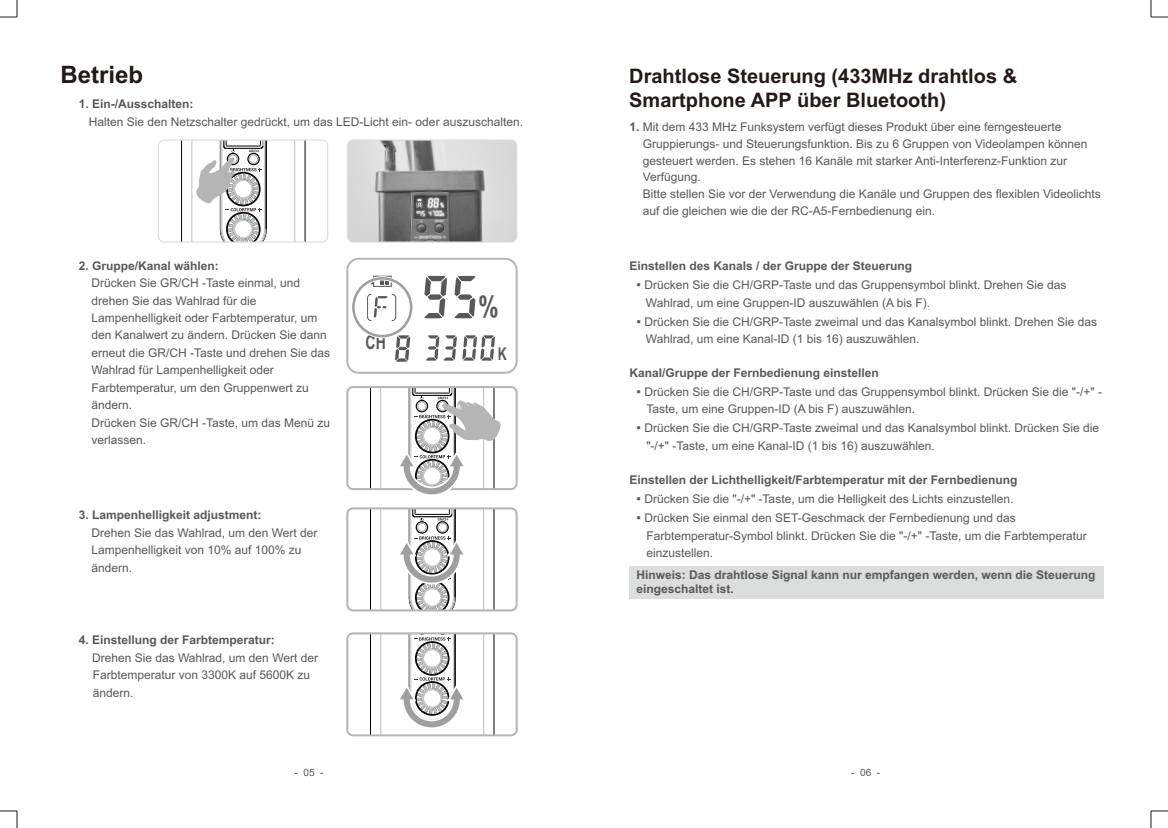
<style>
.page{position:relative;width:1168px;height:828px;background:#fff}
.page>*{position:absolute;margin:0;border:0;box-sizing:border-box;transform-origin:0 0}
.t1{font:700 29.8px "Arial";color:#595857;scale:.76 1}
.t2{font:700 24px "Arial";color:#231916}
.t3{font:700 20px/24.6px "Arial";color:#231916}
.t4{font:700 19.4px "Arial";color:#595857;scale:.73 1}
.t5{font:700 17.6px "Arial";color:#595857;scale:.71 1}
.t6{font:12px/17.4px "Arial";color:#595857}
.t7{font:700 12px/13.4px "Arial";color:#595857}
.t8{font:10px "Arial";color:#595857}
.s1{font-weight:700}
.s2{font-family:"Microsoft Ya Hei";font-weight:700}
</style>
<div class="page">
<hr style="left:370px;top:508px;width:1px;height:102px;background:#000">
<hr style="left:380px;top:508px;width:1px;height:102px;background:#c0c0c0">
<hr style="left:409px;top:508px;width:1px;height:89px;background:#c0c0c0">
<hr style="left:410px;top:508px;width:1px;height:89px;background:#c0c0c0">
<hr style="left:453px;top:508px;width:1px;height:89px;background:#c0c0c0">
<hr style="left:454px;top:508px;width:1px;height:89px;background:#c0c0c0">
<hr style="left:455px;top:508px;width:1px;height:89px;background:#000">
<hr style="left:483px;top:508px;width:1px;height:102px;background:#c0c0c0">
<hr style="left:494px;top:508px;width:1px;height:102px;background:#000">
<hr style="left:415px;top:516px;width:34px;height:1px;background:#000">
<hr style="left:416px;top:514px;width:33px;height:1px;background:#000">
<div style="left:416px;top:521px;width:12px;height:12px;border:1px solid #000;border-radius:50%"></div>
<div style="left:417px;top:522px;width:10px;height:10px;border:1px solid #c0c0c0;border-radius:50%"></div>
<div style="left:417px;top:523px;width:9px;height:9px;border:1px solid #c0c0c0;border-radius:50%"></div>
<div style="left:436px;top:521px;width:12px;height:12px;border:1px solid #c0c0c0;border-radius:50%"></div>
<div style="left:437px;top:521px;width:11px;height:12px;border:1px solid #000;border-radius:50%"></div>
<div style="left:438px;top:522px;width:9px;height:10px;border:1px solid #c0c0c0;border-radius:50%"></div>
<div style="left:438px;top:523px;width:9px;height:9px;border:1px solid #c0c0c0;border-radius:50%"></div>
<svg style="left:412px;top:510px;width:11px;height:11px"></svg>
<svg style="left:438px;top:510px;width:15px;height:11px"></svg>
<div style="left:346px;top:507px;width:172px;height:104px;border:2px solid #b5b5b6;border-radius:6px"></div>
<svg style="left:394px;top:536px;width:75px;height:75px"></svg>
<hr style="left:370px;top:633px;width:1px;height:102px;background:#000">
<hr style="left:380px;top:633px;width:1px;height:102px;background:#c0c0c0">
<hr style="left:483px;top:633px;width:1px;height:102px;background:#c0c0c0">
<hr style="left:494px;top:633px;width:1px;height:102px;background:#000">
<div style="left:346px;top:632px;width:172px;height:104px;border:2px solid #b5b5b6;border-radius:6px"></div>
<svg style="left:394px;top:633px;width:75px;height:95px"></svg>
<hr style="left:370px;top:387px;width:1px;height:102px;background:#000">
<hr style="left:380px;top:387px;width:1px;height:102px;background:#c0c0c0">
<div style="left:346px;top:386px;width:172px;height:104px;border:2px solid #b5b5b6;border-radius:6px"></div>
<svg style="left:371px;top:276px;width:21px;height:11px"></svg>
<svg style="left:395px;top:335px;width:15px;height:27px"></svg>
<svg style="left:454px;top:276px;width:22px;height:42px"></svg>
<svg style="left:424px;top:276px;width:23px;height:42px"></svg>
<svg style="left:367px;top:294px;width:29px;height:27px"></svg>
<svg style="left:426px;top:335px;width:69px;height:26px"></svg>
<div style="left:346px;top:258px;width:172px;height:116px;border:2px solid #b5b5b6;border-radius:11px"></div>
<svg style="left:394px;top:387px;width:107px;height:108px"></svg>
<div style="left:351px;top:276px;width:62px;height:62px;border:4px solid #fff;border-radius:50%"></div>
<div style="left:352px;top:277px;width:60px;height:60px;border:3px solid #9f9fa0;border-radius:50%"></div>
<hr style="left:181px;top:140px;width:1px;height:102px;background:#000">
<hr style="left:192px;top:140px;width:1px;height:102px;background:#c0c0c0">
<hr style="left:294px;top:140px;width:1px;height:102px;background:#c0c0c0">
<hr style="left:305px;top:140px;width:1px;height:102px;background:#000">
<div style="left:158px;top:139px;width:170px;height:104px;border:1px solid #dcdddd;border-radius:6px"></div>
<svg style="left:194px;top:140px;width:73px;height:103px"></svg>
<img style="left:347px;top:140px;width:170px;height:102px;border-radius:6px">
<div style="left:347px;top:139px;width:170px;height:104px;border:1px solid #dcdddd;border-radius:6px"></div>
<div style="left:629px;top:566px;width:474px;height:32px;background:#dcdddd"></div>
<svg style="left:0;top:0;width:18px;height:18px"></svg>
<svg style="left:0;top:810px;width:18px;height:18px"></svg>
<svg style="left:1151px;top:810px;width:17px;height:18px"></svg>
<svg style="left:1151px;top:0;width:17px;height:18px"></svg>
<h2 class="t2" style="left:61px;top:57px;width:84px">Betrieb</h2>
<p class="t7" style="left:79px;top:98px;width:116px">1. Ein-/Ausschalten:</p>
<p class="t6" style="left:89px;top:113px;width:436px">Halten Sie den Netzschalter gedrückt, um das LED-Licht ein- oder auszuschalten.</p>
<p class="t7" style="left:79px;top:259px;width:142px">2. Gruppe/Kanal wählen:</p>
<p class="t6" style="left:91px;top:274px;width:240px">Drücken Sie GR/CH -Taste einmal, und drehen Sie das Wahlrad für die<br>Lampenhelligkeit oder Farbtemperatur, um den Kanalwert zu ändern. Drücken Sie dann erneut die GR/CH -Taste und drehen Sie das<br>Wahlrad für Lampenhelligkeit oder<br>Farbtemperatur, um den Gruppenwert zu ändern.<br>Drücken Sie GR/CH -Taste, um das Menü zu verlassen.</p>
<p class="t7" style="left:79px;top:508px;width:184px">3. Lampenhelligkeit adjustment:</p>
<p class="t6" style="left:91px;top:524px;width:228px">Drehen Sie das Wahlrad, um den Wert der<br>Lampenhelligkeit von 10% auf 100% zu ändern.</p>
<p class="t7" style="left:79px;top:633px;width:198px">4. Einstellung der Farbtemperatur:</p>
<p class="t6" style="left:92px;top:648px;width:228px">Drehen Sie das Wahlrad, um den Wert der<br>Farbtemperatur von 3300K auf 5600K zu ändern.</p>
<h3 class="t4" style="left:366px;top:329px;width:29px">CH</h3>
<h1 class="t1" style="left:478px;top:286px;width:28px">%</h1>
<h3 class="t5" style="left:498px;top:341px;width:14px">K</h3>
<h3 class="t3" style="left:629px;top:64px;width:389px">Drahtlose Steuerung (433MHz drahtlos &amp;<br>Smartphone APP über Bluetooth)</h3>
<p class="t6" style="left:643px;top:118px;width:460px;line-height:16.8px;text-indent:-13px"><span class="s1">1.</span> Mit dem 433 MHz Funksystem verfügt dieses Produkt über eine ferngesteuerte Gruppierungs- und Steuerungsfunktion. Bis zu 6 Gruppen von Videolampen können gesteuert werden. Es stehen 16 Kanäle mit starker Anti-Interferenz-Funktion zur Verfügung.<br>Bitte stellen Sie vor der Verwendung die Kanäle und Gruppen des flexiblen Videolichts auf die gleichen wie die der RC-A5-Fernbedienung ein.</p>
<p class="t7" style="left:629px;top:259px;width:284px">Einstellen des Kanals / der Gruppe der Steuerung</p>
<p class="t6" style="left:646px;top:276px;width:422px;text-indent:-9px"><span class="s2">▪</span> Drücken Sie die CH/GRP-Taste und das Gruppensymbol blinkt. Drehen Sie das<br>Wahlrad, um eine Gruppen-ID auszuwählen (A bis F).</p>
<p class="t6" style="left:646px;top:313px;width:453px;text-indent:-9px"><span class="s2">▪</span> Drücken Sie die CH/GRP-Taste zweimal und das Kanalsymbol blinkt. Drehen Sie das<br>Wahlrad, um eine Kanal-ID (1 bis 16) auszuwählen.</p>
<p class="t7" style="left:629px;top:366px;width:251px">Kanal/Gruppe der Fernbedienung einstellen</p>
<p class="t6" style="left:646px;top:383px;width:457px;text-indent:-10px"><span class="s2">▪</span> Drücken Sie die CH/GRP-Taste und das Gruppensymbol blinkt. Drücken Sie die "-/+" -<br>Taste, um eine Gruppen-ID (A bis F) auszuwählen.</p>
<p class="t6" style="left:646px;top:419px;width:454px;text-indent:-10px"><span class="s2">▪</span> Drücken Sie die CH/GRP-Taste zweimal und das Kanalsymbol blinkt. Drücken Sie die "-/+" -Taste, um eine Kanal-ID (1 bis 16) auszuwählen.</p>
<p class="t7" style="left:629px;top:473px;width:390px">Einstellen der Lichthelligkeit/Farbtemperatur mit der Fernbedienung</p>
<p class="t6" style="left:636px;top:489px;width:378px"><span class="s2">▪</span> Drücken Sie die "-/+" -Taste, um die Helligkeit des Lichts einzustellen.</p>
<p class="t6" style="left:646px;top:509px;width:442px;text-indent:-10px"><span class="s2">▪</span> Drücken Sie einmal den SET-Geschmack der Fernbedienung und das<br>Farbtemperatur-Symbol blinkt. Drücken Sie die "-/+" -Taste, um die Farbtemperatur einzustellen.</p>
<p class="t7" style="left:636px;top:568px;width:460px">Hinweis: Das drahtlose Signal kann nur empfangen werden, wenn die Steuerung eingeschaltet ist.</p>
<p class="t8" style="left:295px;top:765px;width:30px">- 05 -</p>
<p class="t8" style="left:851px;top:765px;width:30px">- 06 -</p>
</div>
